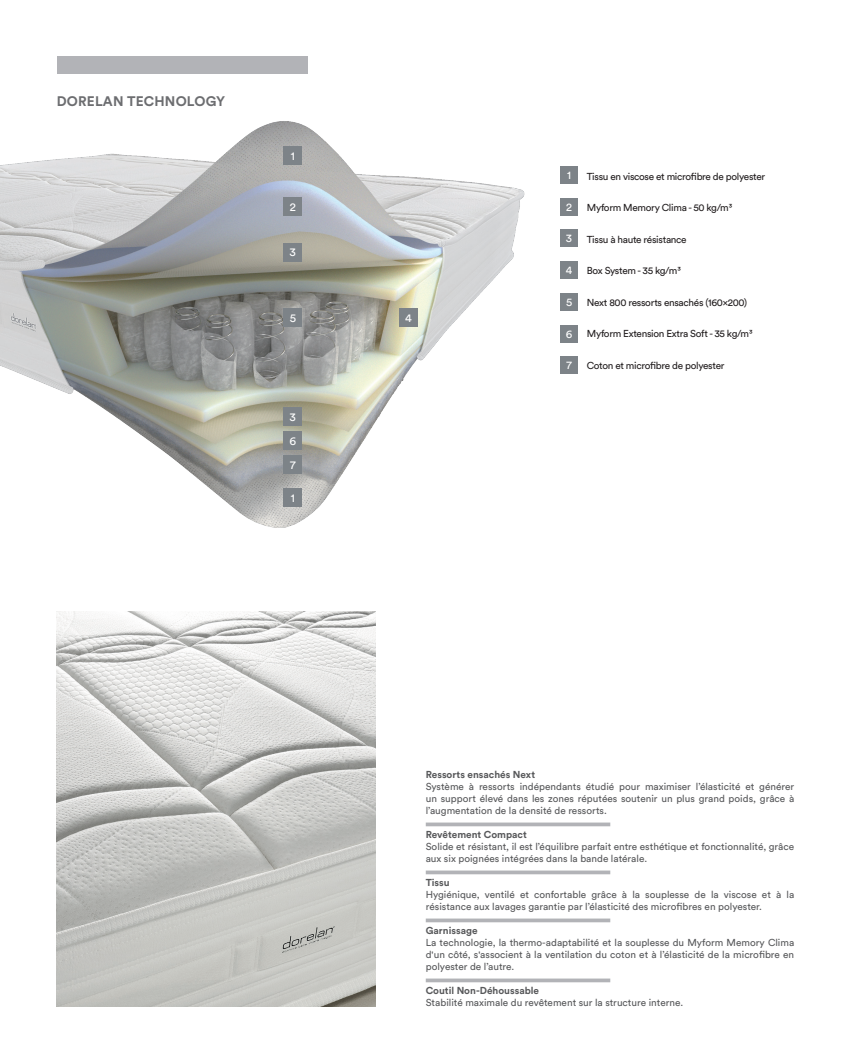
<style>
.page{position:relative;width:851px;height:1063px;background:#fff}
.page>*{position:absolute;margin:0;border:0;box-sizing:border-box;transform-origin:0 0}
.t1{font:700 13.75px "Circular Std";letter-spacing:.01em;color:#6c6d70}
.t2{font:11.62px/24.1px "Circular Std";color:#fff}
.t3{font:11.25px "Circular Std";color:#fff}
.t4{font:10px/12px "Circular Std";color:#57585a;text-align:justify}
.t5{font:10px "Circular Std";letter-spacing:-.03em;color:#231f20}
.t6{font:700 10px "Circular Std";color:#57585a}
</style>
<div class="page">
<div style="left:57px;top:57px;width:250px;height:17px;background:#b2b3b7"></div>
<img style="left:0;top:121px;width:525px;height:407px">
<div style="left:284px;top:147px;width:18px;height:18px;background:#7d8388"></div>
<div style="left:284px;top:489px;width:18px;height:18px;background:#7d8388"></div>
<div style="left:284px;top:198px;width:18px;height:18px;background:#7d8388"></div>
<div style="left:284px;top:243px;width:18px;height:18px;background:#7d8388"></div>
<div style="left:284px;top:408px;width:18px;height:18px;background:#7d8388"></div>
<div style="left:399px;top:308px;width:18px;height:19px;background:#7d8388"></div>
<div style="left:284px;top:308px;width:18px;height:19px;background:#7d8388"></div>
<div style="left:284px;top:432px;width:18px;height:18px;background:#7d8388"></div>
<div style="left:284px;top:456px;width:18px;height:18px;background:#7d8388"></div>
<img style="left:57px;top:612px;width:319px;height:394px">
<hr style="left:425px;top:823px;width:185px;height:3px;background:#b2b3b7">
<hr style="left:425px;top:871px;width:185px;height:3px;background:#b2b3b7">
<hr style="left:425px;top:919px;width:185px;height:3px;background:#b2b3b7">
<hr style="left:425px;top:979px;width:185px;height:3px;background:#b2b3b7">
<div style="left:560px;top:198px;width:18px;height:18px;background:#7d8388"></div>
<div style="left:560px;top:166px;width:18px;height:18px;background:#7d8388"></div>
<div style="left:560px;top:230px;width:18px;height:17px;background:#7d8388"></div>
<div style="left:560px;top:261px;width:18px;height:18px;background:#7d8388"></div>
<div style="left:560px;top:357px;width:18px;height:17px;background:#7d8388"></div>
<div style="left:560px;top:293px;width:18px;height:18px;background:#7d8388"></div>
<div style="left:560px;top:325px;width:18px;height:18px;background:#7d8388"></div>
<h1 class="t1" style="left:57px;top:92px;width:170px">DORELAN TECHNOLOGY</h1>
<p class="t2" style="left:291px;top:144px;width:6px">1</p>
<p class="t2" style="left:290px;top:194px;width:8px">2</p>
<p class="t2" style="left:289px;top:240px;width:8px">3</p>
<p class="t2" style="left:289px;top:305px;width:8px">5</p>
<p class="t2" style="left:405px;top:305px;width:8px">4</p>
<p class="t2" style="left:289px;top:404px;width:8px">3</p>
<p class="t2" style="left:289px;top:429px;width:8px">6<br>7</p>
<p class="t2" style="left:291px;top:485px;width:6px">1</p>
<p class="t3" style="left:567px;top:168px;width:5px">1</p>
<p class="t3" style="left:566px;top:200px;width:7px">2</p>
<p class="t3" style="left:566px;top:232px;width:8px">3</p>
<p class="t3" style="left:565px;top:263px;width:8px">4</p>
<p class="t3" style="left:566px;top:295px;width:8px">5</p>
<p class="t3" style="left:565px;top:327px;width:8px">6</p>
<p class="t3" style="left:566px;top:359px;width:7px">7</p>
<p class="t5" style="left:586px;top:170px;width:180px">Tissu en viscose et microfibre de polyester</p>
<p class="t5" style="left:586px;top:201px;width:147px">Myform Memory Clima - 50 kg/m³</p>
<p class="t5" style="left:586px;top:233px;width:101px">Tissu à haute résistance</p>
<p class="t5" style="left:586px;top:264px;width:96px">Box System - 35 kg/m³</p>
<p class="t5" style="left:586px;top:296px;width:162px">Next 800 ressorts ensachés (160x200)</p>
<p class="t5" style="left:586px;top:327px;width:168px">Myform Extension Extra Soft - 35 kg/m³</p>
<p class="t5" style="left:586px;top:359px;width:139px">Coton et microfibre de polyester</p>
<p class="t6" style="left:425px;top:768px;width:111px">Ressorts ensachés Next</p>
<p class="t4" style="left:425px;top:781px;width:370px">Système à ressorts indépendants étudié pour maximiser l’élasticité et générer un support élevé dans les zones réputées soutenir un plus grand poids, grâce à l’augmentation de la densité de ressorts.</p>
<p class="t6" style="left:425px;top:828px;width:102px">Revêtement Compact</p>
<p class="t4" style="left:425px;top:841px;width:370px">Solide et résistant, il est l’équilibre parfait entre esthétique et fonctionnalité, grâce aux six poignées intégrées dans la bande latérale.</p>
<p class="t6" style="left:425px;top:876px;width:25px">Tissu</p>
<p class="t4" style="left:425px;top:889px;width:370px">Hygiénique, ventilé et confortable grâce à la souplesse de la viscose et à la résistance aux lavages garantie par l’élasticité des microfibres en polyester.</p>
<p class="t6" style="left:425px;top:924px;width:53px">Garnissage</p>
<p class="t4" style="left:425px;top:937px;width:370px">La technologie, la thermo-adaptabilité et la souplesse du Myform Memory Clima d'un côté, s'associent à la ventilation du coton et à l’élasticité de la microfibre en polyester de l’autre.</p>
<p class="t6" style="left:425px;top:984px;width:115px">Coutil Non-Déhoussable</p>
<p class="t4" style="left:425px;top:997px;width:259px">Stabilité maximale du revêtement sur la structure interne.</p>
</div>
